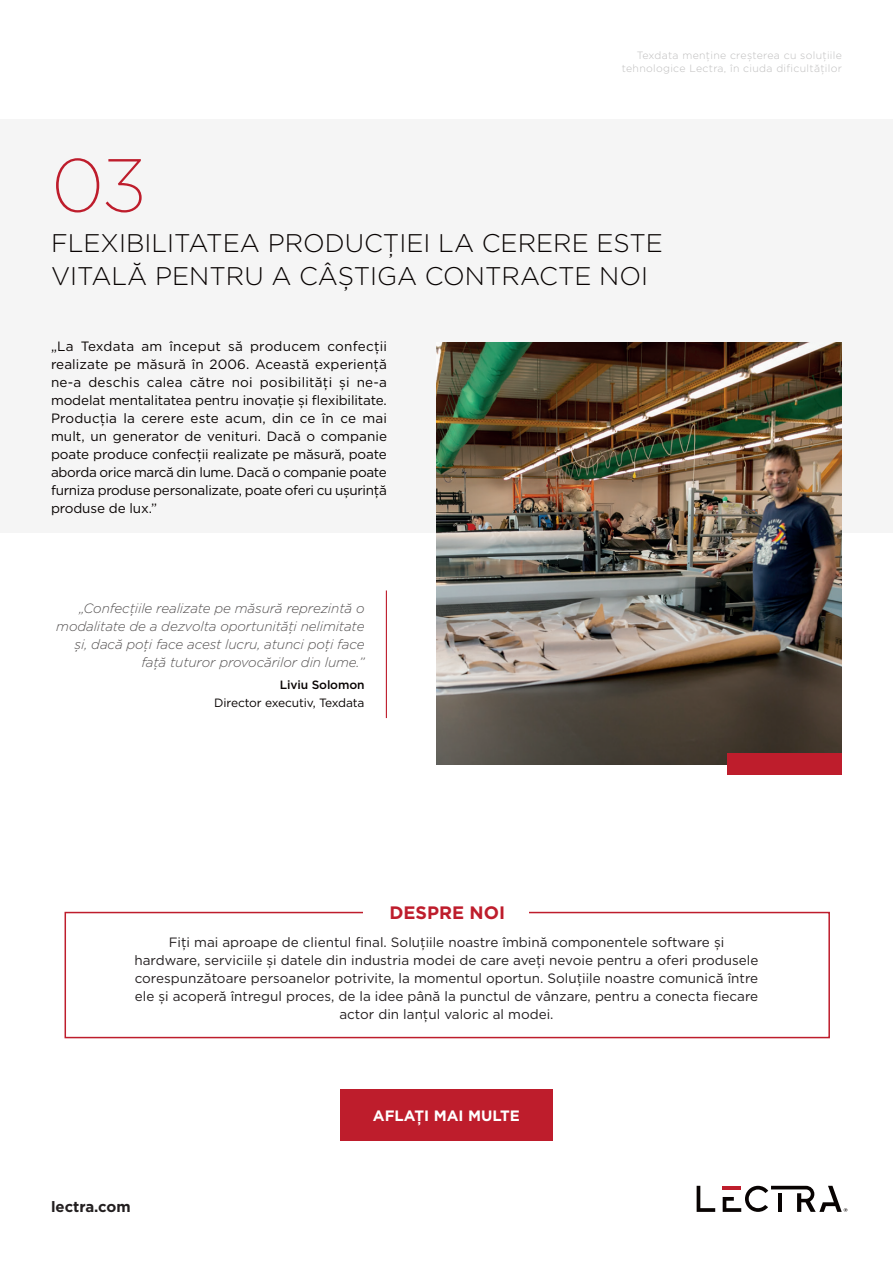
<style>
.page{position:relative;width:893px;height:1263px;background:#fff}
.page>*{position:absolute;margin:0;border:0;box-sizing:border-box;transform-origin:0 0}
.t1{font:200 75px "Gotham";color:#be1d2c}
.t2{font:300 25.5px/33px "Gotham";color:#080302}
.t3{font:700 18px "Gotham";color:#be1d2c}
.t4{font:700 15px "Gotham";color:#fff}
.t5{font:700 15px "Gotham";color:#231f20}
.t6{font:13.5px/18px "Gotham";letter-spacing:-.025em;color:#080302;text-align:justify}
.t7{font:13.5px/18px "Gotham";color:#231f20;text-align:center}
.t8{font:italic 300 13.5px/18px "Gotham";letter-spacing:-.01em;color:#545151;text-align:right}
.t9{font:12px "Gotham";letter-spacing:-.01em;color:#080302}
.t10{font:500 12px "Gotham";letter-spacing:-.01em;color:#080302}
.t11{font:300 10.5px/12.6px "Gotham";letter-spacing:.03em;color:#bfbebe;text-align:right}
</style>
<div class="page">
<div style="left:65px;top:912px;width:765px;height:126px;border:2px solid #be1d2c"></div>
<div style="left:364px;top:893px;width:165px;height:46px;background:#fff"></div>
<div style="left:0;top:119px;width:893px;height:414px;background:#f5f5f5"></div>
<svg style="left:697px;top:1186px;width:18px;height:26px"></svg>
<svg style="left:723px;top:1186px;width:124px;height:26px"></svg>
<div style="left:340px;top:1089px;width:213px;height:51px;background:#be1d2c"></div>
<hr style="left:386px;top:590px;width:1px;height:128px;background:#be1d2c">
<img style="left:437px;top:342px;width:405px;height:423px">
<div style="left:727px;top:753px;width:115px;height:21px;background:#be1d2c"></div>
<h1 class="t1" style="left:51px;top:138px;width:96px">03</h1>
<p class="t11" style="left:622px;top:49px;width:222px">Texdata menţine creșterea cu soluţiile tehnologice Lectra, în ciuda dificultăţilor</p>
<h2 class="t2" style="left:51px;top:226px;width:613px">FLEXIBILITATEA PRODUCŢIEI LA CERERE ESTE<br>VITALĂ PENTRU A CÂȘTIGA CONTRACTE NOI</h2>
<p class="t6" style="left:51px;top:337px;width:338px">„La Texdata am început să producem confecţii realizate pe măsură în 2006. Această experienţă ne-a deschis calea către noi posibilităţi și ne-a modelat mentalitatea pentru inovaţie și flexibilitate.<br>Producţia la cerere este acum, din ce în ce mai mult, un generator de venituri. Dacă o companie poate produce confecţii realizate pe măsură, poate aborda orice marcă din lume. Dacă o companie poate furniza produse personalizate, poate oferi cu ușurinţă produse de lux.”</p>
<p class="t8" style="left:56px;top:598px;width:310px">„Confecţiile realizate pe măsură reprezintă o modalitate de a dezvolta oportunităţi nelimitate și, dacă poţi face acest lucru, atunci poţi face faţă tuturor provocărilor din lume.”</p>
<p class="t10" style="left:280px;top:677px;width:86px">Liviu Solomon</p>
<p class="t9" style="left:214px;top:695px;width:152px">Director executiv, Texdata</p>
<h3 class="t3" style="left:389px;top:901px;width:117px">DESPRE NOI</h3>
<p class="t7" style="left:135px;top:933px;width:625px">Fiţi mai aproape de clientul final. Soluţiile noastre îmbină componentele software și hardware, serviciile și datele din industria modei de care aveţi nevoie pentru a oferi produsele corespunzătoare persoanelor potrivite, la momentul oportun. Soluţiile noastre comunică între ele și acoperă întregul proces, de la idee până la punctul de vânzare, pentru a conecta fiecare actor din lanţul valoric al modei.</p>
<p class="t5" style="left:51px;top:1197px;width:81px">lectra.com</p>
<p class="t4" style="left:373px;top:1105px;width:149px">AFLAŢI MAI MULTE</p>
</div>
